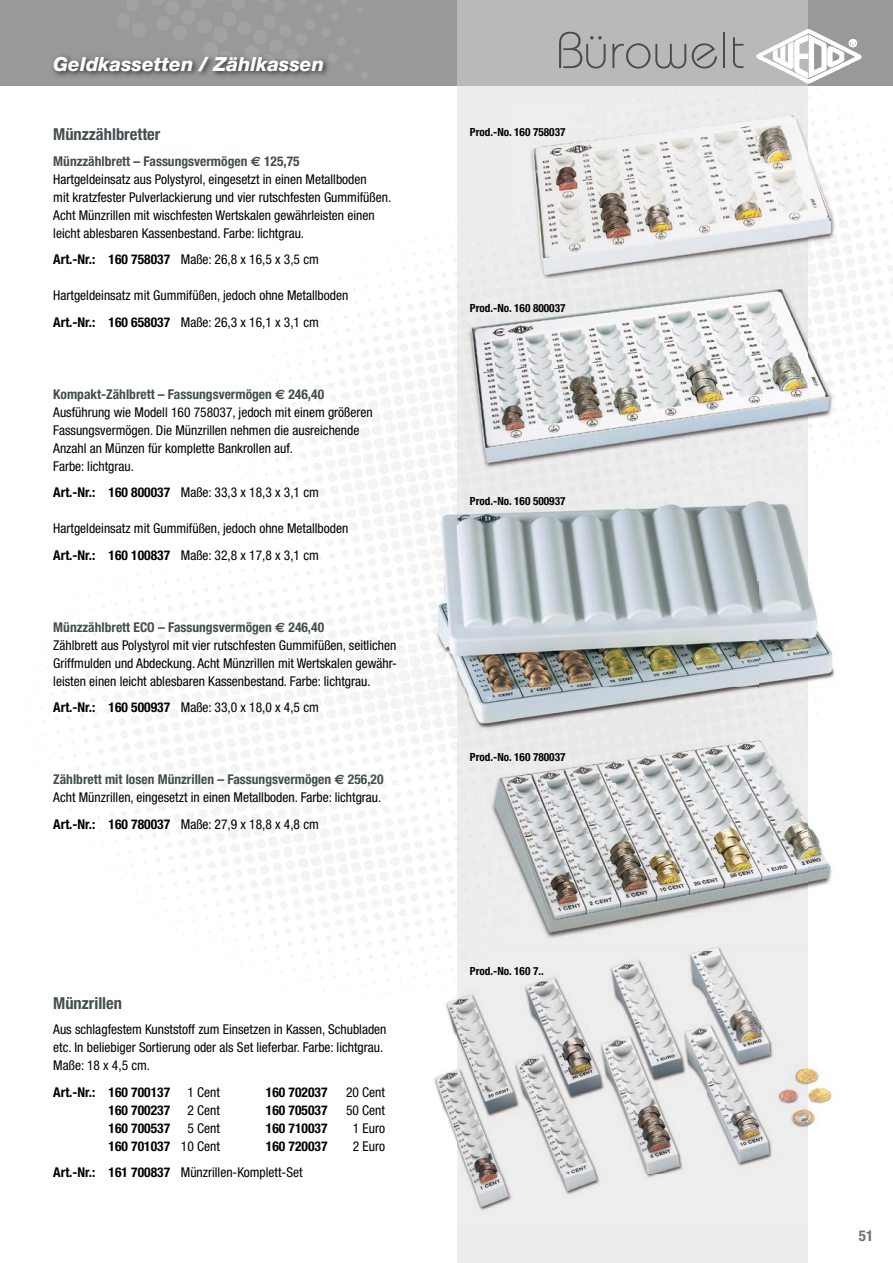
<style>
.page{position:relative;width:893px;height:1263px;background:#fff}
.page>*{position:absolute;margin:0;border:0;box-sizing:border-box;transform-origin:0 0}
.t1{font:300 51px "Bauhaus";letter-spacing:.01em;color:#444d50}
.t2{font:italic 800 19.5px "Helvetica Neue";color:#fff}
.t3{font:700 condensed 16.5px "Helvetica Neue";color:#444d50}
.t4{font:700 condensed 15px "Helvetica Neue";color:#707172}
.t5{font:condensed 13.5px/18px "Helvetica Neue";color:#000}
.t6{font:700 condensed 13.5px "Helvetica Neue";color:#000}
.t7{font:700 condensed 11.25px "Helvetica Neue";color:#000}
.s1{font-weight:700;color:#444d50}
.s2{font-family:"Euro Sans";font-weight:700;font-stretch:normal;color:#444d50}
.s3{font-weight:700}
.s4{font-weight:400}
</style>
<div class="page">
<div style="left:0;top:0;width:893px;height:85px;background:#99989a"></div>
<div style="left:457px;top:85px;width:100px;height:195px;background:#eceded"></div>
<div style="left:557px;top:85px;width:251px;height:22px;background:#eceded"></div>
<img style="left:457px;top:739px;width:351px;height:205px">
<div style="left:457px;top:1221px;width:351px;height:42px;background:#eceded"></div>
<div style="left:457px;top:0;width:351px;height:85px;background:#bab9ba"></div>
<svg style="left:756px;top:29px;width:105px;height:54px"></svg>
<img style="left:426px;top:944px;width:282px;height:277px">
<img style="left:808px;top:740px;width:33px;height:388px">
<img style="left:708px;top:950px;width:100px;height:271px">
<img style="left:482px;top:944px;width:359px;height:6px">
<img style="left:415px;top:476px;width:343px;height:263px">
<img style="left:758px;top:476px;width:79px;height:257px">
<div style="left:482px;top:733px;width:326px;height:6px;background:#e8e9e9"></div>
<img style="left:453px;top:280px;width:392px;height:194px">
<img style="left:516px;top:107px;width:335px;height:181px">
<img style="left:53px;top:55px;width:64px;height:21px">
<svg style="left:117px;top:55px;width:213px;height:21px"></svg>
<h2 class="t2" style="left:53px;top:52px;width:272px">Geldkassetten / Zählkassen</h2>
<p class="t3" style="left:53px;top:125px;width:109px">Münzzählbretter</p>
<p class="t5" style="left:53px;top:152px;width:339px"><span class="s1">Münzzählbrett – Fassungsvermögen</span> <span class="s2">€</span> <span class="s1">125,75<br></span>Hartgeldeinsatz aus Polystyrol, eingesetzt in einen Metallboden<br>mit kratzfester Pulverlackierung und vier rutschfesten Gummi füßen.<br>Acht Münzrillen mit wischfesten Wertskalen gewährleisten einen leicht ablesbaren Kassenbestand. Farbe: lichtgrau.</p>
<p class="t5" style="left:53px;top:250px;width:267px"><span class="s3">Art.-Nr.: 160 758037</span> Maße: 26,8 x 16,5 x 3,5 cm</p>
<p class="t5" style="left:53px;top:282px;width:296px;line-height:26.5px">Hartgeldeinsatz mit Gummifüßen, jedoch ohne Metallboden<br><span class="s3">Art.-Nr.: 160 658037</span> Maße: 26,3 x 16,1 x 3,1 cm</p>
<p class="t5" style="left:53px;top:385px;width:321px"><span class="s1">Kompakt-Zählbrett – Fassungsvermögen</span> <span class="s2">€</span> <span class="s1">246,40<br></span>Ausführung wie Modell 160 758037, jedoch mit einem größeren Fassungsvermögen. Die Münzrillen nehmen die aus reichende Anzahl an Münzen für komplette Bankrollen auf.<br>Farbe: lichtgrau.</p>
<p class="t5" style="left:53px;top:483px;width:267px"><span class="s3">Art.-Nr.: 160 800037</span> Maße: 33,3 x 18,3 x 3,1 cm</p>
<p class="t5" style="left:53px;top:515px;width:296px;line-height:26.5px">Hartgeldeinsatz mit Gummifüßen, jedoch ohne Metallboden<br><span class="s3">Art.-Nr.: 160 100837</span> Maße: 32,8 x 17,8 x 3,1 cm</p>
<p class="t5" style="left:53px;top:618px;width:345px"><span class="s1">Münzzählbrett ECO – Fassungsvermögen</span> <span class="s2">€</span> <span class="s1">246,40<br></span>Zählbrett aus Polystyrol mit vier rutschfesten Gummifüßen, seit lichen Griffmulden und Abdeckung. Acht Münzrillen mit Wertskalen gewähr&shy;leisten einen leicht ablesbaren Kassenbestand. Farbe: lichtgrau.</p>
<p class="t5" style="left:53px;top:698px;width:267px"><span class="s3">Art.-Nr.: 160 500937</span> Maße: 33,0 x 18,0 x 4,5 cm</p>
<p class="t5" style="left:53px;top:770px;width:332px"><span class="s1">Zählbrett mit losen Münzrillen – Fassungsvermögen</span> <span class="s2">€</span> <span class="s1">256,20<br></span>Acht Münzrillen, eingesetzt in einen Metallboden. Farbe: lichtgrau.</p>
<p class="t5" style="left:53px;top:815px;width:267px"><span class="s3">Art.-Nr.: 160 780037</span> Maße: 27,9 x 18,8 x 4,8 cm</p>
<p class="t3" style="left:53px;top:993px;width:71px">Münzrillen</p>
<p class="t5" style="left:53px;top:1020px;width:335px">Aus schlagfestem Kunststoff zum Einsetzen in Kassen, Schub laden etc. In beliebiger Sortierung oder als Set lieferbar. Farbe: lichtgrau.<br>Maße: 18 x 4,5 cm.</p>
<p class="t6" style="left:53px;top:1083px;width:118px">Art.-Nr.: 160 700137</p>
<p class="t5" style="left:187px;top:1083px;width:34px">1 Cent</p>
<p class="t6" style="left:266px;top:1083px;width:63px">160 702037</p>
<p class="t5" style="left:346px;top:1083px;width:40px">20 Cent</p>
<p class="t6" style="left:109px;top:1101px;width:63px">160 700237</p>
<p class="t5" style="left:187px;top:1101px;width:34px">2 Cent</p>
<p class="t6" style="left:266px;top:1101px;width:63px">160 705037</p>
<p class="t5" style="left:346px;top:1101px;width:40px">50 Cent</p>
<p class="t6" style="left:109px;top:1119px;width:63px">160 700537</p>
<p class="t5" style="left:187px;top:1119px;width:34px">5 Cent</p>
<p class="t6" style="left:266px;top:1119px;width:63px">160 710037</p>
<p class="t5" style="left:353px;top:1119px;width:34px">1 Euro</p>
<p class="t6" style="left:109px;top:1137px;width:113px">160 701037 <span class="s4">10 Cent</span></p>
<p class="t6" style="left:266px;top:1137px;width:63px">160 720037</p>
<p class="t5" style="left:353px;top:1137px;width:34px">2 Euro</p>
<p class="t5" style="left:53px;top:1163px;width:251px"><span class="s3">Art.-Nr.: 161 700837</span> Münzrillen-Komplett-Set</p>
<h1 class="t1" style="left:556px;top:20px;width:190px">Bürowelt</h1>
<p class="t7" style="left:470px;top:125px;width:97px">Prod.-No. 160 758037</p>
<p class="t7" style="left:470px;top:301px;width:97px">Prod.-No. 160 800037</p>
<p class="t7" style="left:470px;top:494px;width:97px">Prod.-No. 160 500937</p>
<p class="t7" style="left:470px;top:751px;width:97px">Prod.-No. 160 780037</p>
<p class="t7" style="left:470px;top:964px;width:76px">Prod.-No. 160 7..</p>
<p class="t4" style="left:859px;top:1226px;width:16px">51</p>
</div>
